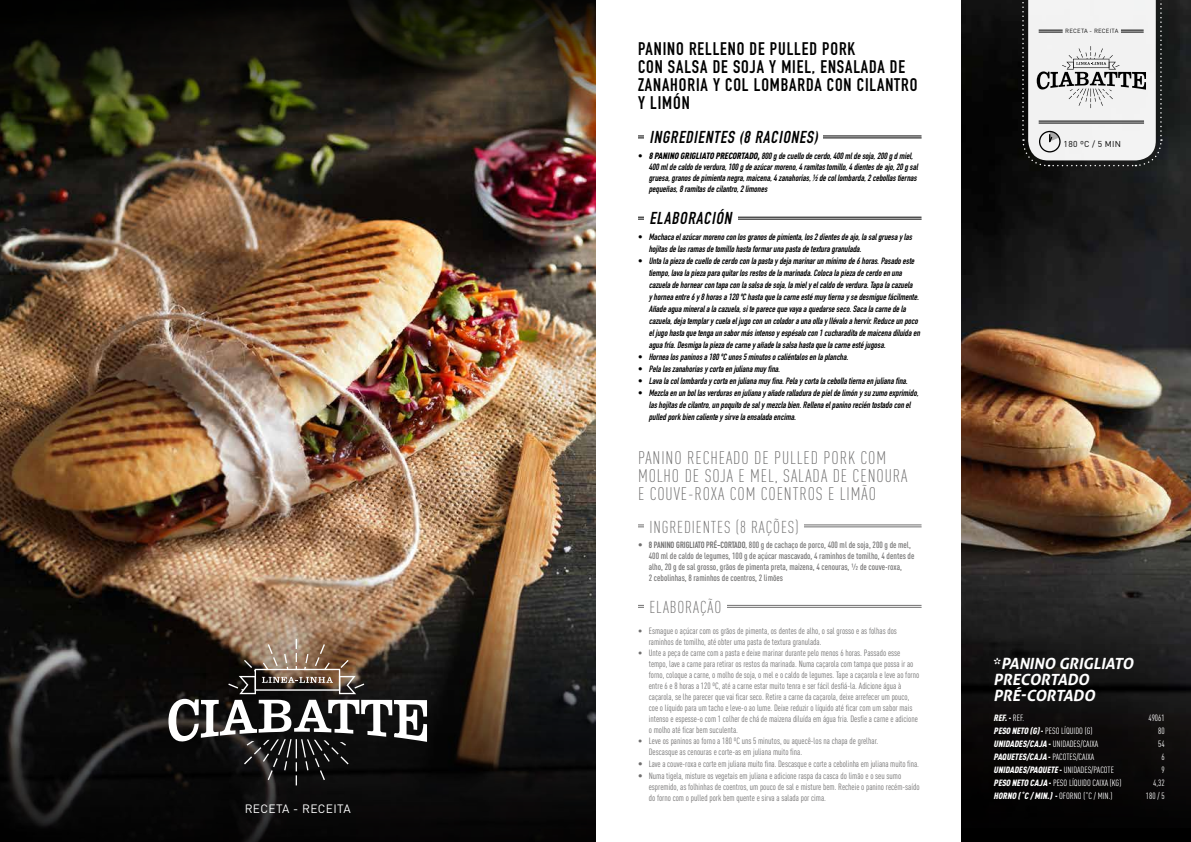
<style>
.page{position:relative;width:1191px;height:842px;background:#fff}
.page>*{position:absolute;margin:0;border:0;box-sizing:border-box;transform-origin:0 0}
.t1{font:700 18px/18px "DIN Condensed";letter-spacing:.05em;color:#000}
.t2{font:300 18px/18px "DIN Cond";letter-spacing:.05em;color:#706f6f}
.t3{font:italic 700 17px "DIN Condensed";color:#000}
.t4{font:300 17px "DIN Cond";letter-spacing:.05em;color:#706f6f}
.t5{font:italic 700 15.4px/16px "Aller";color:#fff}
.t6{font:12px "DIN";letter-spacing:.03em;color:#fff}
.t7{font:italic 700 9px/12px "DIN Condensed";color:#000}
.t8{font:9px/11px "DIN Cond";color:#706f6f}
.t9{font:500 9px/11px "DIN Cond";color:#706f6f}
.t10{font:9px "DIN Cond";color:#fff}
.t11{font:italic 900 9px "DIN Cond";color:#fff}
.t12{font:8.5px "DIN";letter-spacing:.03em;color:#000}
.t13{font:6px "DIN";letter-spacing:.03em;color:#000}
.s1{font-style:normal}
.s2{font-family:"DIN Cond";font-weight:900}
.s3{font-family:"DIN Condensed";font-weight:700}
.s4{font-weight:400;font-style:normal}
.s5{font-weight:900;font-style:italic}
.s6{font-weight:900}
</style>
<div class="page">
<img style="left:961px;top:0;width:230px;height:490px">
<img style="left:0;top:170px;width:595px;height:391px">
<img style="left:0;top:561px;width:595px;height:170px">
<img style="left:0;top:0;width:595px;height:170px">
<hr style="left:638px;top:217px;width:283px;height:1px;background:#000">
<hr style="left:638px;top:219px;width:283px;height:1px;background:#000">
<div style="left:644px;top:207px;width:94px;height:22px;background:#fff"></div>
<hr style="left:638px;top:605px;width:283px;height:1px;background:#706f6f">
<hr style="left:638px;top:607px;width:283px;height:1px;background:#706f6f">
<div style="left:644px;top:595px;width:82px;height:22px;background:#fff"></div>
<svg style="left:0;top:731px;width:595px;height:111px;background:#0c0b0a"></svg>
<svg style="left:961px;top:490px;width:230px;height:352px;background:#231e19"></svg>
<hr style="left:638px;top:524px;width:283px;height:1px;background:#706f6f">
<hr style="left:638px;top:526px;width:283px;height:1px;background:#706f6f">
<div style="left:644px;top:515px;width:160px;height:22px;background:#fff"></div>
<hr style="left:638px;top:136px;width:283px;height:1px;background:#000">
<hr style="left:638px;top:138px;width:283px;height:1px;background:#000">
<div style="left:644px;top:126px;width:178px;height:22px;background:#fff"></div>
<svg style="left:168px;top:639px;width:259px;height:146px;background:#423d39"></svg>
<svg style="left:1021px;top:0;width:141px;height:167px"></svg>
<h3 class="t6" style="left:245px;top:802px;width:108px">RECETA - RECEITA</h3>
<h1 class="t1" style="left:638px;top:40px;width:281px">PANINO RELLENO DE PULLED PORK<br>CON SALSA DE SOJA Y MIEL, ENSALADA DE<br>ZANAHORIA Y COL LOMBARDA CON CILANTRO<br>Y LIMÓN</h1>
<h2 class="t3" style="left:649px;top:126px;width:174px">INGREDIENTES (8 RACIONES)</h2>
<p class="t7" style="left:649px;top:150px;width:273px;line-height:11px;text-indent:-11px"><span class="s1">•</span> <span class="s2">8PANINO GRIGLIATO PRECORTADO,</span>800gdecuellodecerdo,400mldesoja,200gdmiel, 400mldecaldodeverdura,100gdeazúcarmoreno,4ramitastomillo,4dientesdeajo,20gsal gruesa,granosdepimientanegra,maicena,4zanahorias,½ decollombarda,2cebollastiernas pequeñas,8ramitasdecilantro,2limones</p>
<h2 class="t3" style="left:649px;top:207px;width:87px">ELABORACIÓN</h2>
<p class="t7" style="left:649px;top:231px;width:267px;text-indent:-11px"><span class="s1">•</span> Machacaelazúcarmorenoconlosgranosdepimienta,los2dientesdeajo,lasalgruesaylas hojitasdelasramasdetomillohastaformarunapastadetexturagranulada.</p>
<p class="t7" style="left:649px;top:255px;width:275px;text-indent:-11px"><span class="s1">•</span> Untalapiezadecuellodecerdoconlapastaydejamarinarunmínimode6horas.Pasadoeste tiempo,lavalapiezaparaquitarlosrestosdelamarinada.Colocalapiezadecerdoenuna cazueladehornearcontapaconlasalsadesoja,lamielyelcaldodeverdura.Tapalacazuela yhorneaentre6y8horasa120ºChastaquelacarneestémuytiernaysedesmiguefácilmente.<br>Añadeaguamineralalacazuela,siteparecequevayaaquedarseseco.Sacalacarnedela cazuela,dejatemplarycuelaeljugoconuncoladoraunaollayllévaloahervir.Reduceunpoco eljugohastaquetengaunsabormásintensoyespésalocon1cucharaditademaicenadiluidaen aguafría.Desmigalapiezadecarneyañadelasalsahastaquelacarneestéjugosa.</p>
<p class="t7" style="left:638px;top:351px;width:214px"><span class="s1">•</span> Hornealospaninosa180ºCunos5minutosocaliéntalosenlaplancha.</p>
<p class="t7" style="left:638px;top:363px;width:146px"><span class="s1">•</span> Pelalaszanahoriasycortaenjulianamuyfina.</p>
<p class="t7" style="left:638px;top:375px;width:273px"><span class="s1">•</span> Lavalacollombardaycortaenjulianamuyfina.Pelaycortalacebollatiernaenjulianafina.</p>
<p class="t7" style="left:649px;top:387px;width:273px;text-indent:-11px"><span class="s1">•</span> Mezclaenunbollasverdurasenjulianayañaderalladuradepieldelimónysuzumoexprimido, lashojitasdecilantro,unpoquitodesalymezclabien.Rellenaelpaninoreciéntostadoconel pulledporkbiencalienteysirvelaensaladaencima.</p>
<h1 class="t2" style="left:638px;top:448px;width:271px">PANINO RECHEADO DE PULLED PORK COM<br>MOLHO DE SOJA E MEL, SALADA DE CENOURA<br>E COUVE-ROXA COM COENTROS E LIMÃO</h1>
<h2 class="t4" style="left:649px;top:517px;width:151px">INGREDIENTES (8 RAÇÕES)</h2>
<p class="t9" style="left:649px;top:539px;width:267px;text-indent:-11px"><span class="s3">• 8 PANINO GRIGLIATO PRÉ-CORTADO,</span> 800 g de cachaço de porco, 400 ml de soja, 200 g de mel, 400 ml de caldo de legumes, 100 g de açúcar mascavado, 4 raminhos de tomilho, 4 dentes de alho, 20 g de sal grosso, grãos de pimenta preta, maizena, 4 cenouras, ½ de couve-roxa,<br>2 cebolinhas, 8 raminhos de coentros, 2 limões</p>
<h2 class="t4" style="left:649px;top:597px;width:73px">ELABORAÇÃO</h2>
<p class="t8" style="left:649px;top:625px;width:250px;text-indent:-11px">• Esmague o açúcar com os grãos de pimenta, os dentes de alho, o sal grosso e as folhas dos raminhos de tomilho, até obter uma pasta de textura granulada.</p>
<p class="t8" style="left:649px;top:647px;width:272px;text-indent:-11px">• Unte a peça de carne com a pasta e deixe marinar durante pelo menos 6 horas. Passado esse tempo, lave a carne para retirar os restos da marinada. Numa caçarola com tampa que possa ir ao forno, coloque a carne, o molho de soja, o mel e o caldo de legumes. Tape a caçarola e leve ao forno entre 6 e 8 horas a 120 ºC, até a carne estar muito tenra e ser fácil desfiá-la. Adicione água à caçarola, se lhe parecer que vai ficar seco. Retire a carne da caçarola, deixe arrefecer um pouco, coe o líquido para um tacho e leve-o ao lume. Deixe reduzir o líquido até ficar com um sabor mais intenso e espesse-o com 1 colher de chá de maizena diluída em água fria. Desfie a carne e adicione o molho até ficar bem suculenta.</p>
<p class="t8" style="left:649px;top:735px;width:231px;text-indent:-11px">• Leve os paninos ao forno a 180 ºC uns 5 minutos, ou aquecê-los na chapa de grelhar.<br>Descasque as cenouras e corte-as em juliana muito fina.</p>
<p class="t8" style="left:638px;top:758px;width:282px"><span class="s3">•</span> Lave a couve-roxa e corte em juliana muito fina. Descasque e corte a cebolinha em juliana muito fina.</p>
<p class="t8" style="left:649px;top:770px;width:272px;text-indent:-11px"><span class="s3">•</span> Numa tigela, misture os vegetais em juliana e adicione raspa da casca do limão e o seu sumo espremido, as folhinhas de coentros, um pouco de sal e misture bem. Recheie o panino recém-saído do forno com o pulled pork bem quente e sirva a salada por cima.</p>
<p class="t13" style="left:1065px;top:27px;width:55px">RECETA - RECEITA</p>
<p class="t12" style="left:1063px;top:138px;width:59px">180 ºC / 5 MIN</p>
<h3 class="t5" style="left:993px;top:656px;width:144px"><span class="s1">*</span> PANINO GRIGLIATO<br>PRECORTADO<br>PRÉ-CORTADO</h3>
<p class="t11" style="left:993px;top:712px;width:32px">REF.<span class="s1">-</span> <span class="s4">R E F.</span></p>
<p class="t10" style="left:1148px;top:712px;width:18px">49061</p>
<p class="t10" style="left:993px;top:725px;width:100px"><span class="s5">PESO NETO (G)</span><span class="s6">-</span> PESO LÍQUIDO (G)</p>
<p class="t10" style="left:1158px;top:725px;width:8px">80</p>
<p class="t10" style="left:993px;top:738px;width:106px"><span class="s5">UNIDADES/CAJA</span> <span class="s6">-</span> UNIDADES/CAIXA</p>
<p class="t10" style="left:1158px;top:738px;width:8px">54</p>
<p class="t11" style="left:993px;top:751px;width:102px">PAQUETES/CAJA <span class="s1">-</span> <span class="s4">PACOTES/CAIXA</span></p>
<p class="t10" style="left:1161px;top:751px;width:5px">6</p>
<p class="t11" style="left:993px;top:764px;width:122px">UNIDADES/PAQUETE<span class="s1">-</span> <span class="s4">U N I D A D E S / P A C O T E</span></p>
<p class="t10" style="left:1161px;top:764px;width:5px">9</p>
<p class="t10" style="left:993px;top:777px;width:129px"><span class="s5">PESO NETO CAJA</span> <span class="s6">-</span> PESO LÍQUIDO CAIXA (KG)</p>
<p class="t10" style="left:1153px;top:777px;width:13px">4,32</p>
<p class="t10" style="left:993px;top:790px;width:120px"><span class="s5">HORNO (˚C /MIN.)</span> <span class="s6">-</span> OFORNO (˚C / MIN.)</p>
<p class="t10" style="left:1146px;top:790px;width:20px">180 / 5</p>
</div>
